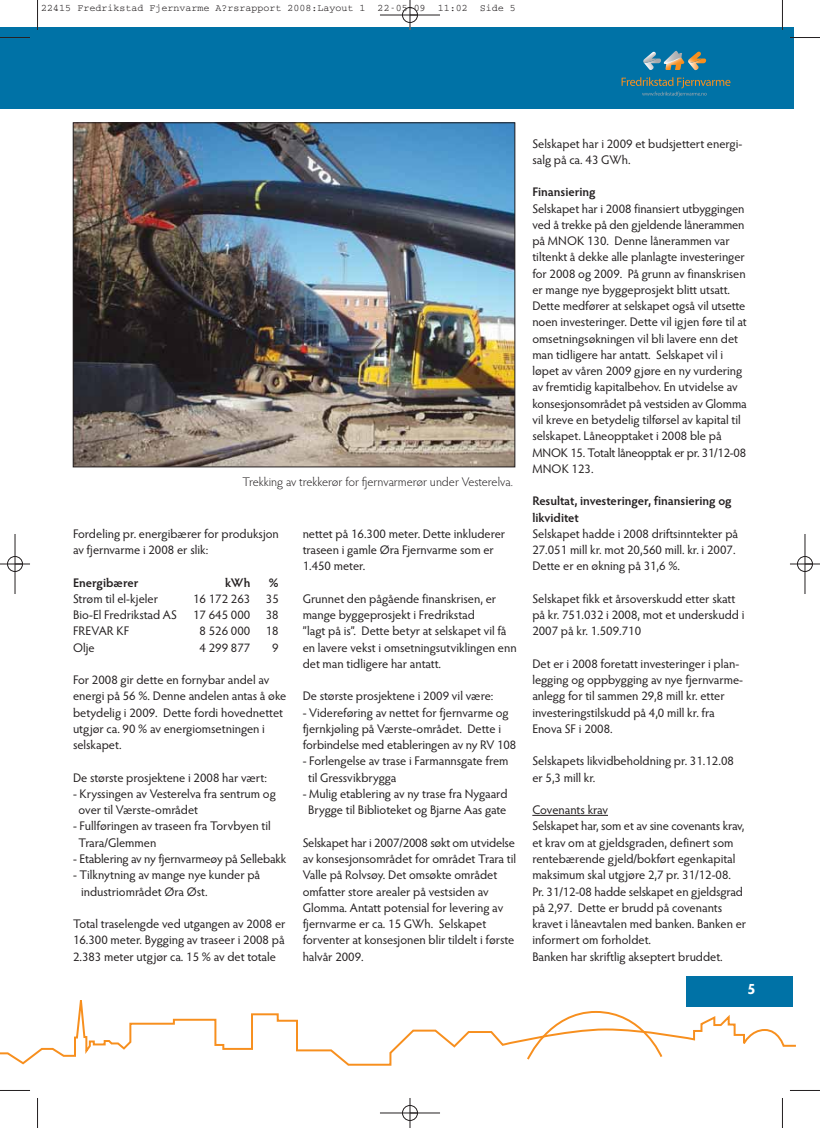
<style>
.page{position:relative;width:820px;height:1128px;background:#fff}
.page>*{position:absolute;margin:0;border:0;box-sizing:border-box;transform-origin:0 0}
.t1{font:700 15px "Hypatia Sans Pro";color:#fff}
.t2{font:12.5px/16.2px "Hypatia Sans Pro";color:#231f20}
.t3{font:600 12.5px/16.2px "Hypatia Sans Pro";color:#231f20}
.t4{font:300 12.5px "Hypatia Sans Pro";color:#231f20}
.t5{font:10px "Courier";color:#231f20}
</style>
<div class="page">
<svg style="left:0;top:996px;width:796px;height:70px"></svg>
<svg style="left:525px;top:1009px;width:138px;height:52px"></svg>
<div style="left:686px;top:976px;width:106px;height:30px;background:#0072a6"></div>
<div style="left:0;top:27px;width:792px;height:81px;background:#0072a6"></div>
<svg style="left:621px;top:50px;width:109px;height:47px"></svg>
<hr style="left:532px;top:815px;width:75px;height:1px;background:#231f20">
<img style="left:75px;top:125px;width:437px;height:340px">
<div style="left:73px;top:123px;width:441px;height:344px;border:1px solid #231f20"></div>
<hr style="left:37px;top:0;width:1px;height:30px;background:#231f20">
<hr style="left:0;top:37px;width:30px;height:1px;background:#231f20">
<hr style="left:781px;top:0;width:1px;height:30px;background:#231f20">
<hr style="left:789px;top:37px;width:30px;height:1px;background:#231f20">
<hr style="left:37px;top:1097px;width:1px;height:30px;background:#231f20">
<hr style="left:0;top:1090px;width:30px;height:1px;background:#231f20">
<hr style="left:781px;top:1097px;width:1px;height:30px;background:#231f20">
<hr style="left:789px;top:1090px;width:30px;height:1px;background:#231f20">
<hr style="left:380px;top:15px;width:60px;height:1px;background:#231f20">
<hr style="left:380px;top:1112px;width:60px;height:1px;background:#231f20">
<hr style="left:15px;top:534px;width:1px;height:60px;background:#231f20">
<hr style="left:804px;top:534px;width:1px;height:60px;background:#231f20">
<hr style="left:409px;top:0;width:1px;height:30px;background:#231f20">
<hr style="left:409px;top:1097px;width:1px;height:30px;background:#231f20">
<hr style="left:0;top:563px;width:30px;height:1px;background:#231f20">
<hr style="left:789px;top:563px;width:30px;height:1px;background:#231f20">
<div style="left:402px;top:7px;width:15px;height:16px;border:1px solid #231f20;border-radius:50%"></div>
<div style="left:402px;top:1105px;width:15px;height:15px;border:1px solid #231f20;border-radius:50%"></div>
<div style="left:7px;top:556px;width:16px;height:15px;border:1px solid #231f20;border-radius:50%"></div>
<div style="left:796px;top:556px;width:16px;height:15px;border:1px solid #231f20;border-radius:50%"></div>
<p class="t5" style="left:41px;top:5px;width:475px">22415 Fredrikstad Fjernvarme A?rsrapport 2008:Layout 1 22-05-09 11:02 Side 5</p>
<p class="t4" style="left:242px;top:475px;width:272px">Trekking av trekkerør for fjernvarmerør under Vesterelva.</p>
<p class="t2" style="left:73px;top:526px;width:207px">Fordeling pr. energibærer for produksjon av fjernvarme i 2008 er slik:</p>
<p class="t3" style="left:73px;top:574px;width:67px">Energibærer</p>
<p class="t3" style="left:225px;top:574px;width:27px">kWh</p>
<p class="t3" style="left:269px;top:574px;width:11px">%</p>
<p class="t2" style="left:73px;top:591px;width:87px">Strøm til el-kjeler</p>
<p class="t2" style="left:193px;top:591px;width:87px">16 172 263 35</p>
<p class="t2" style="left:73px;top:607px;width:105px">Bio-El Fredrikstad AS</p>
<p class="t2" style="left:193px;top:607px;width:87px">17 645 000 38</p>
<p class="t2" style="left:73px;top:623px;width:58px">FREVAR KF</p>
<p class="t2" style="left:199px;top:623px;width:81px">8 526 000 18</p>
<p class="t2" style="left:73px;top:639px;width:23px">Olje</p>
<p class="t2" style="left:199px;top:639px;width:52px">4 299 877</p>
<p class="t2" style="left:272px;top:639px;width:8px">9</p>
<p class="t2" style="left:73px;top:672px;width:215px">For 2008 gir dette en fornybar andel av energi på 56 %. Denne andelen antas å øke betydelig i 2009. Dette fordi hovednettet utgjør ca. 90 % av energiomsetningen i selskapet.</p>
<p class="t2" style="left:73px;top:769px;width:195px">De største prosjektene i 2008 har vært:</p>
<p class="t2" style="left:78px;top:786px;width:199px;text-indent:-5px">- Kryssingen av Vesterelva fra sentrum og over til Værste-området</p>
<p class="t2" style="left:78px;top:818px;width:194px;text-indent:-5px">- Fullføringen av traseen fra Torvbyen til<br>Trara/Glemmen</p>
<p class="t2" style="left:73px;top:851px;width:215px">- Etablering av ny fjernvarmeøy på Sellebakk</p>
<p class="t2" style="left:81px;top:867px;width:180px;text-indent:-8px">- Tilknytning av mange nye kunder på industriområdet Øra Øst.</p>
<p class="t2" style="left:73px;top:916px;width:214px;text-align:justify">Total traselengde ved utgangen av 2008 er 16.300 meter. Bygging av traseer i 2008 på 2.383 meter utgjør ca. 15 % av det totale</p>
<p class="t2" style="left:302px;top:526px;width:204px">nettet på 16.300 meter. Dette inkluderer traseen i gamle Øra Fjernvarme som er<br>1.450 meter.</p>
<p class="t2" style="left:302px;top:591px;width:215px">Grunnet den pågående finanskrisen, er mange byggeprosjekt i Fredrikstad<br>”lagt på is”. Dette betyr at selskapet vil få en lavere vekst i omsetningsutviklingen enn det man tidligere har antatt.</p>
<p class="t2" style="left:302px;top:688px;width:192px">De største prosjektene i 2009 vil være:</p>
<p class="t2" style="left:302px;top:704px;width:215px">- Videreføring av nettet for fjernvarme og fjernkjøling på Værste-området. Dette i forbindelse med etableringen av ny RV 108</p>
<p class="t2" style="left:308px;top:753px;width:202px;text-indent:-5px">- Forlengelse av trase i Farmannsgate frem til Gressvikbrygga</p>
<p class="t2" style="left:302px;top:786px;width:206px;text-align:center">- Mulig etablering av ny trase fra Nygaard<br>Brygge til Biblioteket og Bjarne Aas gate</p>
<p class="t2" style="left:302px;top:834px;width:215px">Selskapet har i 2007/2008 søkt om utvidelse av konsesjonsområdet for området Trara til Valle på Rolvsøy. Det omsøkte området omfatter store arealer på vestsiden av Glomma. Antatt potensial for levering av fjernvarme er ca. 15 GWh. Selskapet forventer at konsesjonen blir tildelt i første halvår 2009.</p>
<p class="t2" style="left:532px;top:136px;width:211px">Selskapet har i 2009 et budsjettert energi&shy;salg på ca. 43 GWh.</p>
<p class="t3" style="left:532px;top:184px;width:65px">Finansiering</p>
<p class="t2" style="left:532px;top:201px;width:216px">Selskapet har i 2008 finansiert utbyggingen ved å trekke på den gjeldende lånerammen på MNOK 130. Denne lånerammen var tiltenkt å dekke alle planlagte investeringer for 2008 og 2009. På grunn av finanskrisen er mange nye byggeprosjekt blitt utsatt.<br>Dette medfører at selskapet også vil utsette noen investeringer. Dette vil igjen føre til at omsetningsøkningen vil bli lavere enn det man tidligere har antatt. Selskapet vil i løpet av våren 2009 gjøre en ny vurdering av fremtidig kapitalbehov. En utvidelse av konsesjonsområdet på vestsiden av Glomma vil kreve en betydelig tilførsel av kapital til selskapet. Låneopptaket i 2008 ble på MNOK 15. Totalt låneopptak er pr. 31/12-08<br>MNOK 123.</p>
<p class="t3" style="left:532px;top:493px;width:201px">Resultat, investeringer, finansiering og likviditet</p>
<p class="t2" style="left:532px;top:526px;width:207px">Selskapet hadde i 2008 driftsinntekter på<br>27.051 mill kr. mot 20,560 mill. kr. i 2007.<br>Dette er en økning på 31,6 %.</p>
<p class="t2" style="left:532px;top:591px;width:213px">Selskapet fikk et årsoverskudd etter skatt på kr. 751.032 i 2008, mot et underskudd i<br>2007 på kr. 1.509.710</p>
<p class="t2" style="left:532px;top:656px;width:212px">Det er i 2008 foretatt investeringer i plan&shy;legging og oppbygging av nye fjernvarme&shy;anlegg for til sammen 29,8 mill kr. etter investeringstilskudd på 4,0 mill kr. fra Enova SF i 2008.</p>
<p class="t2" style="left:532px;top:753px;width:203px">Selskapets likvidbeholdning pr. 31.12.08 er 5,3 mill kr.</p>
<p class="t2" style="left:532px;top:802px;width:215px">Covenants krav<br>Selskapet har, som et av sine covenants krav, et krav om at gjeldsgraden, definert som rentebærende gjeld/bokført egenkapital maksimum skal utgjøre 2,7 pr. 31/12-08.<br>Pr. 31/12-08 hadde selskapet en gjeldsgrad på 2,97. Dette er brudd på covenants kravet i låneavtalen med banken. Banken er informert om forholdet.<br>Banken har skriftlig akseptert bruddet.</p>
<p class="t1" style="left:747px;top:980px;width:10px">5</p>
</div>
